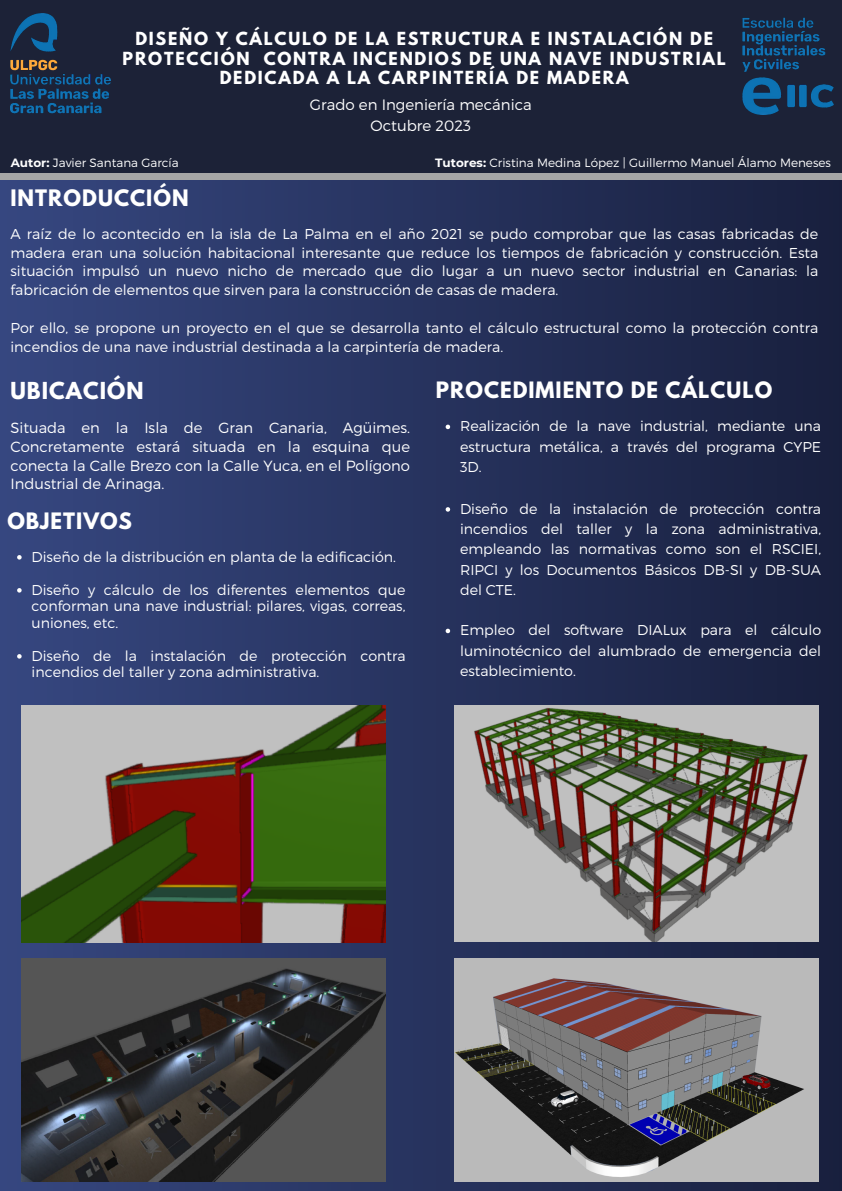
<style>
.page{position:relative;width:842px;height:1191px;background:#fff}
.page>*{position:absolute;margin:0;border:0;box-sizing:border-box;transform-origin:0 0}
.t1{font:700 20.7px "League Spartan";letter-spacing:.05em;color:#fff}
.t2{font:700 20.1px "League Spartan";letter-spacing:.05em;color:#fff}
.t3{font:700 20px "League Spartan";letter-spacing:.05em;color:#fff}
.t4{font:700 16px/19.5px "League Spartan";letter-spacing:.11em;color:#fff;text-align:center}
.t5{font:300 15px "Montserrat";color:#fff}
.t6{font:300 14.8px/18.7px "Montserrat";color:#fff;text-align:justify}
.t7{font:300 14.3px/18.5px "Montserrat";color:#fff;text-align:justify}
.t8{font:300 14.2px/20.2px "Montserrat";color:#fff;text-align:justify}
.t9{font:300 12px "Montserrat";color:#fff}
.s1{font-weight:700}
</style>
<div class="page">
<div style="left:0;top:0;width:842px;height:1190px;background:linear-gradient(to right,#364780,#19203e)"></div>
<div style="left:0;top:0;width:842px;height:144px;background:#1c2237"></div>
<img style="left:743px;top:17px;width:91px;height:97px">
<img style="left:10px;top:13px;width:101px;height:101px">
<svg style="left:17px;top:555px;width:5px;height:4px"></svg>
<svg style="left:17px;top:588px;width:5px;height:4px"></svg>
<svg style="left:17px;top:654px;width:5px;height:4px"></svg>
<svg style="left:446px;top:424px;width:4px;height:5px"></svg>
<svg style="left:446px;top:507px;width:4px;height:4px"></svg>
<svg style="left:446px;top:628px;width:4px;height:5px"></svg>
<div style="left:0;top:142px;width:842px;height:20px;background:#1c2237"></div>
<div style="left:0;top:154px;width:842px;height:20px;background:#1c2237"></div>
<div style="left:342px;top:173px;width:276px;height:6px;background:#a6a6a6"></div>
<div style="left:68px;top:173px;width:276px;height:6px;background:#a6a6a6"></div>
<div style="left:0;top:173px;width:243px;height:6px;background:#a6a6a6"></div>
<div style="left:584px;top:173px;width:258px;height:6px;background:#a6a6a6"></div>
<img style="left:455px;top:705px;width:363px;height:236px">
<img style="left:455px;top:958px;width:363px;height:223px">
<img style="left:22px;top:705px;width:363px;height:237px">
<img style="left:22px;top:958px;width:364px;height:223px">
<p class="t4" style="left:123px;top:31px;width:605px">DISEÑO Y CÁLCULO DE LA ESTRUCTURA E INSTALACIÓN DE<br>PROTECCIÓN CONTRA INCENDIOS DE UNA NAVE INDUSTRIAL<br>DEDICADA A LA CARPINTERÍA DE MADERA</p>
<p class="t5" style="left:310px;top:95px;width:223px">Grado en Ingeniería mecánica</p>
<p class="t5" style="left:371px;top:116px;width:102px">Octubre 2023</p>
<p class="t9" style="left:11px;top:155px;width:169px"><span class="s1">Autor:</span> Javier Santana García</p>
<p class="t9" style="left:435px;top:155px;width:397px"><span class="s1">Tutores:</span> Cristina Medina López | Guillermo Manuel Álamo Meneses</p>
<p class="t2" style="left:10px;top:187px;width:180px">INTRODUCCIÓN</p>
<p class="t7" style="left:10px;top:224px;width:809px">A raíz de lo acontecido en la isla de La Palma en el año 2021 se pudo comprobar que las casas fabricadas de madera eran una solución habitacional interesante que reduce los tiempos de fabricación y construcción. Esta situación impulsó un nuevo nicho de mercado que dio lugar a un nuevo sector industrial en Canarias: la fabricación de elementos que sirven para la construcción de casas de madera.</p>
<p class="t7" style="left:10px;top:318px;width:809px">Por ello, se propone un proyecto en el que se desarrolla tanto el cálculo estructural como la protección contra incendios de una nave industrial destinada a la carpintería de madera.</p>
<p class="t1" style="left:10px;top:380px;width:135px">UBICACIÓN</p>
<p class="t6" style="left:10px;top:417px;width:401px">Situada en la Isla de Gran Canaria, Agüimes.<br>Concretamente estará situada en la esquina que conecta la Calle Brezo con la Calle Yuca, en el Polígono Industrial de Arinaga.</p>
<p class="t3" style="left:7px;top:511px;width:126px">OBJETIVOS</p>
<p class="t8" style="left:32px;top:546px;width:366px">Diseño de la distribución en planta de la edificación.</p>
<p class="t8" style="left:32px;top:580px;width:375px;line-height:16.5px">Diseño y cálculo de los diferentes elementos que conforman una nave industrial: pilares, vigas, correas, uniones, etc.</p>
<p class="t8" style="left:32px;top:646px;width:375px;line-height:16.5px">Diseño de la instalación de protección contra incendios del taller y zona administrativa.</p>
<p class="t3" style="left:436px;top:380px;width:338px">PROCEDIMIENTO DE CÁLCULO</p>
<p class="t8" style="left:460px;top:415px;width:363px">Realización de la nave industrial, mediante una estructura metálica, a través del programa CYPE 3D.</p>
<p class="t8" style="left:460px;top:498px;width:363px">Diseño de la instalación de protección contra incendios del taller y la zona administrativa, empleando las normativas como son el RSCIEI, RIPCI y los Documentos Básicos DB-SI y DB-SUA del CTE.</p>
<p class="t8" style="left:460px;top:619px;width:363px">Empleo del software DIALux para el cálculo luminotécnico del alumbrado de emergencia del establecimiento.</p>
</div>
